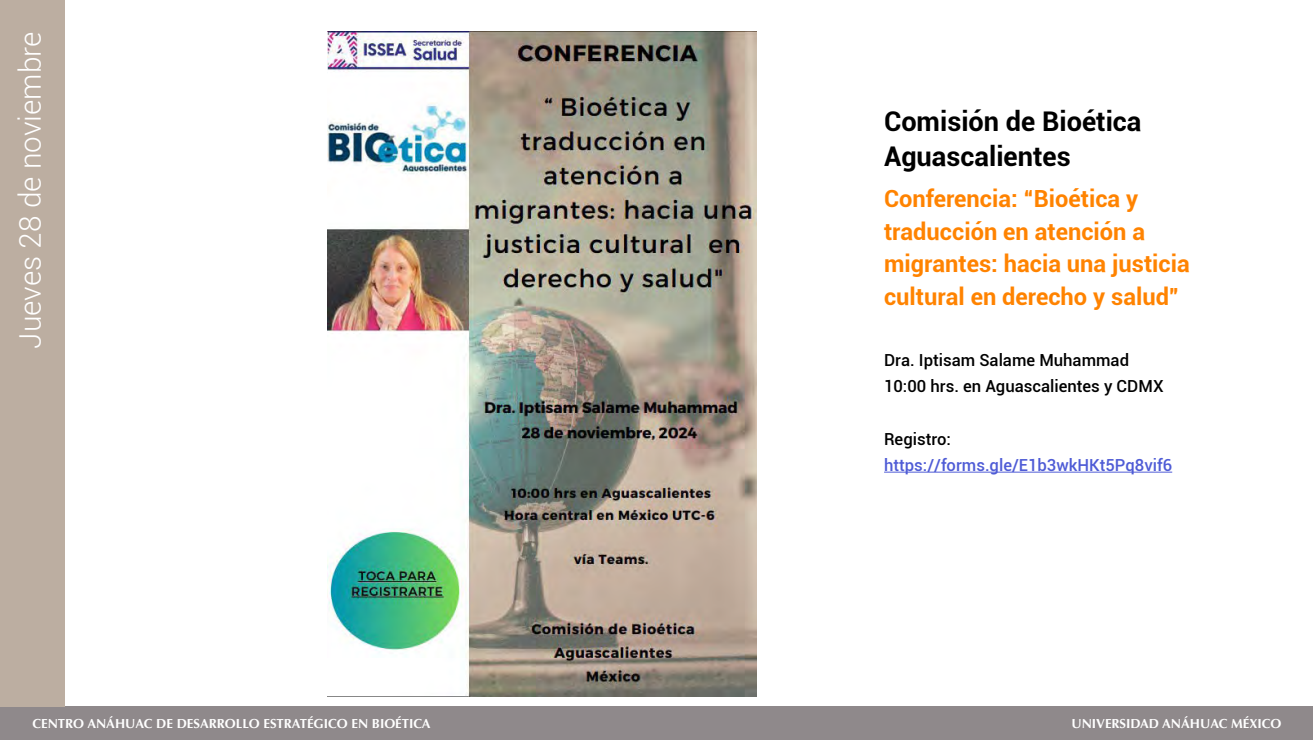
<style>
.page{position:relative;width:1313px;height:740px;background:#fff}
.page>*{position:absolute;margin:0;border:0;box-sizing:border-box;transform-origin:0 0}
.t1{font:300 29.75px "Roboto";color:#fff}
.t2{font:700 27.12px/35px "Roboto";color:#000}
.t3{font:700 23.62px/32.4px "Roboto";color:#ff8300}
.t4{font:500 16.62px/26.2px "Roboto";color:#000}
.t5{font:500 16.62px "Roboto";color:#4f5cd6}
.t6{font:700 13.12px "Optima";color:#fff}
</style>
<div class="page">
<div style="left:0;top:706px;width:1312px;height:33px;background:#8f898b"></div>
<div style="left:0;top:0;width:65px;height:706px;background:#bcaea1"></div>
<img style="left:327px;top:32px;width:429px;height:664px">
<hr style="left:884px;top:471px;width:288px;height:1px;background:#4f5cd6">
<p class="t1" style="left:10px;top:348px;width:319px;rotate:-90deg">Jueves 28 de noviembre</p>
<p class="t2" style="left:884px;top:103px;width:259px">Comisión de Bioética<br>Aguascalientes</p>
<p class="t3" style="left:884px;top:182px;width:307px">Conferencia: “Bioética y traducción en atención a migrantes: hacia una justicia cultural en derecho y salud”</p>
<p class="t4" style="left:884px;top:346px;width:281px">Dra. Iptisam Salame Muhammad<br>10:00 hrs. en Aguascalientes y CDMX</p>
<p class="t4" style="left:884px;top:425px;width:68px">Registro:</p>
<p class="t5" style="left:884px;top:453px;width:290px">https://forms.gle/E1b3wkHKt5Pq8vif6</p>
<p class="t6" style="left:32px;top:715px;width:399px">CENTRO ANÁHUAC DE DESARROLLO ESTRATÉGICO EN BIOÉTICA</p>
<p class="t6" style="left:1071px;top:715px;width:211px">UNIVERSIDAD ANÁHUAC MÉXICO</p>
</div>
